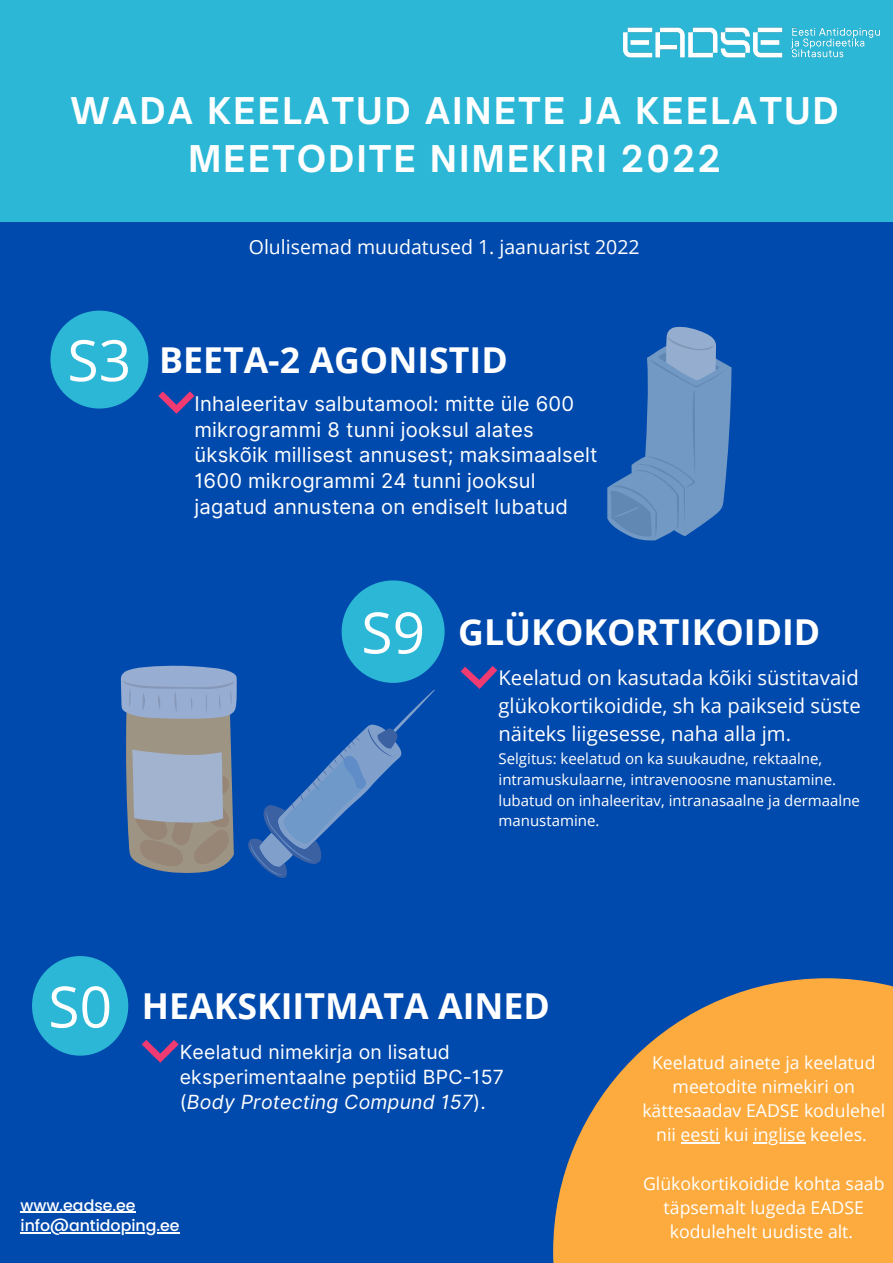
<style>
.page{position:relative;width:893px;height:1263px;background:#004aad}
.page>*{position:absolute;margin:0;border:0;box-sizing:border-box;transform-origin:0 0}
.t1{font:57px "Open Sans";color:#fff}
.t2{font:700 35.7px "Open Sans";color:#fff}
.t3{font:700 35.25px "Open Sauce One";letter-spacing:.07em;color:#fff}
.t4{font:20.25px/25.9px "Inter";letter-spacing:.01em;color:#fff}
.t5{font:20.25px/28.1px "Open Sans";color:#fff;text-align:justify}
.t6{font:19.5px/25.3px "Inter";letter-spacing:.01em;color:#fff}
.t7{font:19.5px "Open Sans";color:#fff}
.t8{font:17.7px/24.2px "Open Sans";color:#fff;text-align:center}
.t9{font:500 15.75px "Poppins";color:#fff}
.t10{font:15px/20.9px "Open Sans";color:#fff}
.s1{font-style:italic}
</style>
<div class="page">
<svg style="left:553px;top:978px;width:340px;height:285px;fill:#fdab3e"></svg>
<svg style="left:158px;top:391px;width:36px;height:23px"></svg>
<svg style="left:460px;top:666px;width:38px;height:23px"></svg>
<svg style="left:142px;top:1040px;width:37px;height:23px"></svg>
<div style="left:0;top:0;width:893px;height:222px;background:#2cb7d6"></div>
<img style="left:623px;top:27px;width:257px;height:31px">
<div style="left:50px;top:311px;width:98px;height:97px;background:#2cb7d6;border-radius:50%"></div>
<div style="left:341px;top:580px;width:103px;height:103px;background:#2cb7d6;border-radius:50%"></div>
<div style="left:32px;top:956px;width:96px;height:100px;background:#2cb7d6;border-radius:50%"></div>
<svg style="left:248px;top:689px;width:187px;height:189px"></svg>
<svg style="left:607px;top:326px;width:124px;height:214px"></svg>
<svg style="left:121px;top:666px;width:116px;height:207px;background:#8b98ab"></svg>
<hr style="left:21px;top:1212px;width:115px;height:1px;background:#fff">
<hr style="left:21px;top:1232px;width:159px;height:1px;background:#fff">
<hr style="left:680px;top:1142px;width:39px;height:2px;background:#fff">
<hr style="left:753px;top:1142px;width:52px;height:2px;background:#fff">
<p class="t3" style="left:70px;top:88px;width:769px">WADA KEELATUD AINETE JA KEELATUD</p>
<p class="t3" style="left:188px;top:137px;width:534px">MEETODITE NIMEKIRI 2022</p>
<p class="t7" style="left:249px;top:233px;width:392px">Olulisemad muudatused 1. jaanuarist 2022</p>
<p class="t1" style="left:67px;top:320px;width:65px">S3</p>
<p class="t2" style="left:159px;top:335px;width:350px">BEETA-2 AGONISTID</p>
<p class="t4" style="left:194px;top:390px;width:404px">Inhaleeritav salbutamool: mitte üle 600 mikrogrammi 8 tunni jooksul alates ükskõik millisest annusest; maksimaalselt 1600 mikrogrammi 24 tunni jooksul jagatud annustena on endiselt lubatud</p>
<p class="t1" style="left:361px;top:592px;width:65px">S9</p>
<p class="t2" style="left:458px;top:607px;width:363px">GLÜKOKORTIKOIDID</p>
<p class="t5" style="left:498px;top:663px;width:364px">Keelatud on kasutada kõiki süstitavaid glükokortikoidide, sh ka paikseid süste näiteks liigesesse, naha alla jm.</p>
<p class="t10" style="left:498px;top:748px;width:339px">Selgitus: keelatud on ka suukaudne, rektaalne, intramuskulaarne, intravenoosne manustamine.</p>
<p class="t10" style="left:498px;top:789px;width:363px">lubatud on inhaleeritav, intranasaalne ja dermaalne manustamine.</p>
<p class="t1" style="left:48px;top:966px;width:65px">S0</p>
<p class="t2" style="left:142px;top:981px;width:410px">HEAKSKIITMATA AINED</p>
<p class="t6" style="left:180px;top:1039px;width:326px">Keelatud nimekirja on lisatud eksperimentaalne peptiid BPC-157 (<span class="s1">Body Protecting Compund 157</span>).</p>
<p class="t9" style="left:21px;top:1196px;width:117px">www.eadse.ee</p>
<p class="t9" style="left:21px;top:1216px;width:161px">info@antidoping.ee</p>
<p class="t8" style="left:642px;top:1049px;width:244px">Keelatud ainete ja keelatud meetodite nimekiri on kättesaadav EADSE kodulehel nii eesti kui inglise keeles.</p>
<p class="t8" style="left:643px;top:1170px;width:243px">Glükokortikoidide kohta saab täpsemalt lugeda EADSE kodulehelt uudiste alt.</p>
</div>
